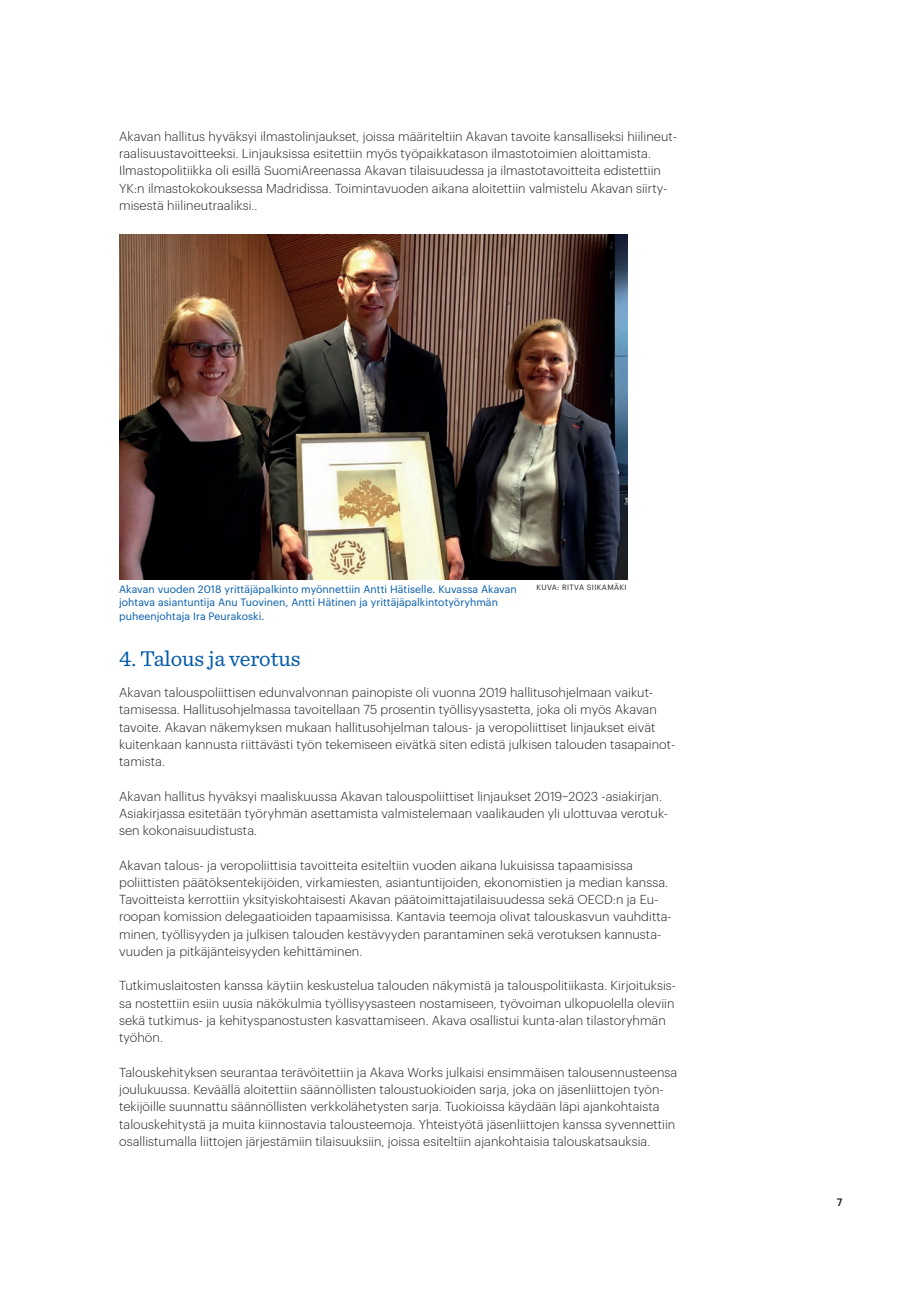
<style>
.page{position:relative;width:919px;height:1289px;background:#fff}
.page>*{position:absolute;margin:0;border:0;box-sizing:border-box;transform-origin:0 0}
.t1{font:22.5px "Sentinel";letter-spacing:-.005em;color:#015aaa}
.t2{font:300 12.75px/17.2px "Graphik";letter-spacing:.005em;color:#231f20}
.t3{font:10.5px/13.5px "Graphik";letter-spacing:.005em;color:#015aaa}
.t4{font:500 10.5px "Graphik";color:#231f20}
.t5{font:7.5px "Graphik";letter-spacing:.05em;color:#231f20}
</style>
<div class="page">
<img style="left:119px;top:234px;width:508px;height:345px">
<p class="t2" style="left:119px;top:127px;width:559px">Akavan hallitus hyväksyi ilmastolinjaukset, joissa määriteltiin Akavan tavoite kansalliseksi hiilineut&shy;raalisuustavoitteeksi. Linjauksissa esitettiin myös työpaikkatason ilmastotoimien aloittamista.<br>Ilmastopolitiikka oli esillä SuomiAreenassa Akavan tilaisuudessa ja ilmastotavoitteita edistettiin YK:n ilmastokokouksessa Madridissa. Toimintavuoden aikana aloitettiin valmistelu Akavan siirty&shy;misestä hiilineutraaliksi..</p>
<p class="t3" style="left:119px;top:581px;width:399px">Akavan vuoden 2018 yrittäjäpalkinto myönnettiin Antti Hätiselle. Kuvassa Akavan</p>
<p class="t5" style="left:536px;top:582px;width:92px">KUVA: RITVA SIIKAMÄKI</p>
<p class="t3" style="left:119px;top:595px;width:380px">johtava asiantuntija Anu Tuovinen, Antti Hätinen ja yrittäjäpalkintotyöryhmän puheenjohtaja Ira Peurakoski.</p>
<h1 class="t1" style="left:119px;top:644px;width:183px">4. Talous ja verotus</h1>
<p class="t2" style="left:119px;top:682px;width:557px">Akavan talouspoliittisen edunvalvonnan painopiste oli vuonna 2019 hallitusohjelmaan vaikut&shy;tamisessa. Hallitusohjelmassa tavoitellaan 75 prosentin työllisyysastetta, joka oli myös Akavan tavoite. Akavan näkemyksen mukaan hallitusohjelman talous- ja veropoliittiset linjaukset eivät kuitenkaan kannusta riittävästi työn tekemiseen eivätkä siten edistä julkisen talouden tasapainot&shy;tamista.</p>
<p class="t2" style="left:119px;top:786px;width:550px">Akavan hallitus hyväksyi maaliskuussa Akavan talouspoliittiset linjaukset 2019–2023 -asiakirjan.<br>Asiakirjassa esitetään työryhmän asettamista valmistelemaan vaalikauden yli ulottuvaa verotuk&shy;sen kokonaisuudistusta.</p>
<p class="t2" style="left:119px;top:855px;width:554px">Akavan talous- ja veropoliittisia tavoitteita esiteltiin vuoden aikana lukuisissa tapaamisissa poliittisten päätöksentekijöiden, virkamiesten, asiantuntijoiden, ekonomistien ja median kanssa.<br>Tavoitteista kerrottiin yksityiskohtaisesti Akavan päätoimittajatilaisuudessa sekä OECD:n ja Eu&shy;roopan komission delegaatioiden tapaamisissa. Kantavia teemoja olivat talouskasvun vauhditta&shy;minen, työllisyyden ja julkisen talouden kestävyyden parantaminen sekä verotuksen kannusta&shy;vuuden ja pitkäjänteisyyden kehittäminen.</p>
<p class="t2" style="left:119px;top:976px;width:558px">Tutkimuslaitosten kanssa käytiin keskustelua talouden näkymistä ja talouspolitiikasta. Kirjoituksis&shy;sa nostettiin esiin uusia näkökulmia työllisyysasteen nostamiseen, työvoiman ulkopuolella oleviin sekä tutkimus- ja kehityspanostusten kasvattamiseen. Akava osallistui kunta-alan tilastoryhmän työhön.</p>
<p class="t2" style="left:119px;top:1062px;width:559px">Talouskehityksen seurantaa terävöitettiin ja Akava Works julkaisi ensimmäisen talousennusteensa joulukuussa. Keväällä aloitettiin säännöllisten taloustuokioiden sarja, joka on jäsenliittojen työn&shy;tekijöille suunnattu säännöllisten verkkolähetysten sarja. Tuokioissa käydään läpi ajankohtaista talouskehitystä ja muita kiinnostavia talousteemoja. Yhteistyötä jäsenliittojen kanssa syvennettiin osallistumalla liittojen järjestämiin tilaisuuksiin, joissa esiteltiin ajankohtaisia talouskatsauksia.</p>
<p class="t4" style="left:836px;top:1193px;width:7px">7</p>
</div>
